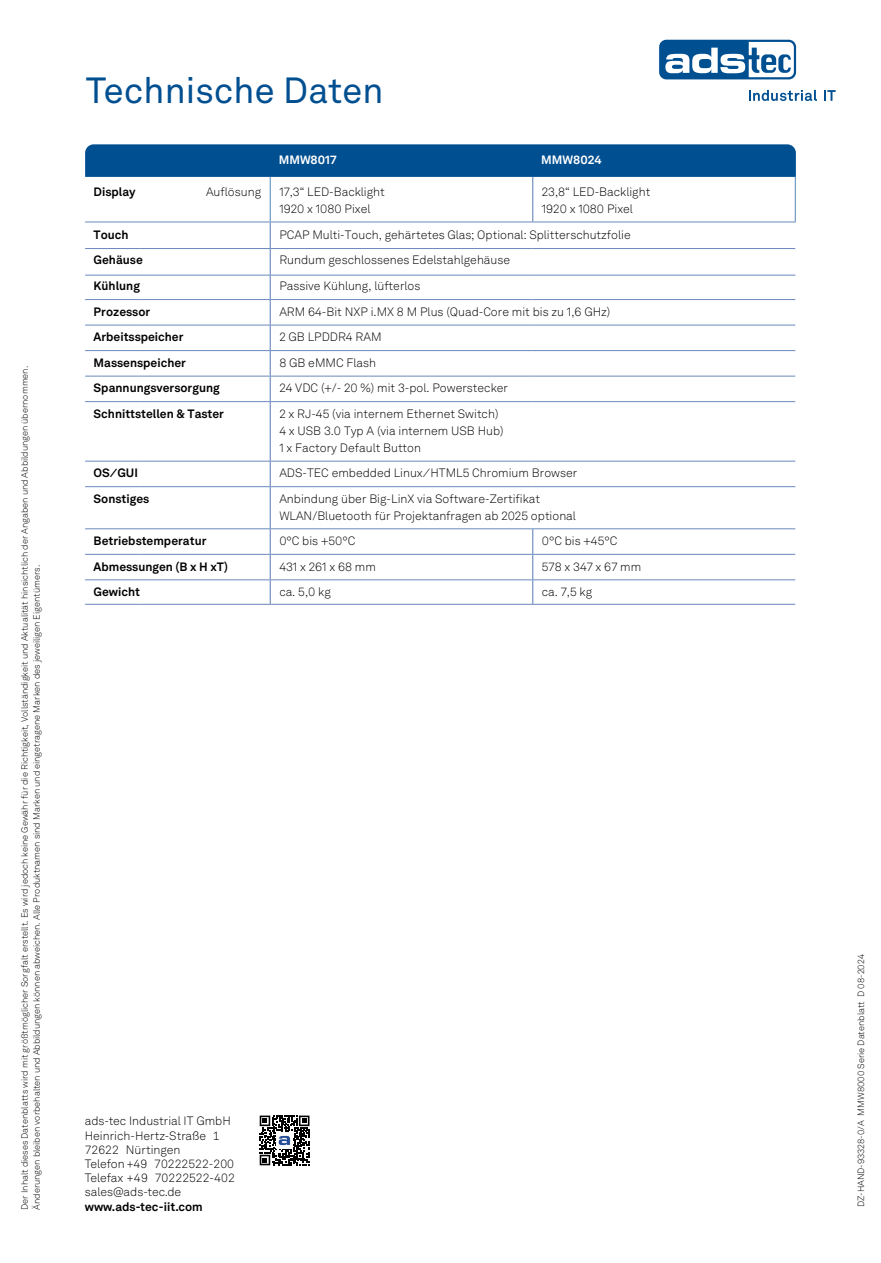
<style>
.page{position:relative;width:881px;height:1263px;background:#fff}
.page>*{position:absolute;margin:0;border:0;box-sizing:border-box;transform-origin:0 0}
.t1{font:36px "Akkurat LL";color:#004f91}
.Tabelle_Eingerückt{font:300 12px "Akkurat LL";color:#000}
.Tabelle_Eingerückt-2{font:700 12px "Akkurat LL";color:#000}
.Tabelle_mittig{font:700 12px "Akkurat LL";color:#fff}
.Copy{font:300 9px "Akkurat LL";color:#000}
</style>
<div class="page">
<svg style="left:259px;top:1115px;width:51px;height:51px"></svg>
<svg style="left:259px;top:1115px;width:50px;height:50px"></svg>
<img style="left:276px;top:1132px;width:17px;height:17px">
<svg style="left:659px;top:40px;width:136px;height:39px"></svg>
<svg style="left:665px;top:42px;width:128px;height:35px"></svg>
<svg style="left:749px;top:90px;width:67px;height:11px"></svg>
<svg style="left:824px;top:90px;width:11px;height:11px"></svg>
<div style="left:85px;top:144px;width:710px;height:33px;background:#004f91"></div>
<hr style="left:269px;top:222px;width:2px;height:26px;background:#6989bc">
<hr style="left:269px;top:249px;width:2px;height:26px;background:#6989bc">
<hr style="left:269px;top:275px;width:2px;height:24px;background:#6989bc">
<hr style="left:269px;top:300px;width:2px;height:25px;background:#6989bc">
<hr style="left:269px;top:325px;width:2px;height:25px;background:#6989bc">
<hr style="left:269px;top:351px;width:2px;height:25px;background:#6989bc">
<hr style="left:269px;top:376px;width:2px;height:25px;background:#6989bc">
<hr style="left:269px;top:402px;width:2px;height:59px;background:#6989bc">
<hr style="left:269px;top:461px;width:2px;height:25px;background:#6989bc">
<hr style="left:269px;top:487px;width:2px;height:41px;background:#6989bc">
<hr style="left:269px;top:529px;width:2px;height:25px;background:#6989bc">
<hr style="left:269px;top:555px;width:2px;height:24px;background:#6989bc">
<hr style="left:269px;top:580px;width:2px;height:24px;background:#6989bc">
<svg style="left:532px;top:529px;width:1px;height:75px"></svg>
<hr style="left:270px;top:248px;width:262px;height:1px;background:#6989bc">
<hr style="left:532px;top:248px;width:263px;height:1px;background:#6989bc">
<hr style="left:270px;top:275px;width:262px;height:1px;background:#6989bc">
<hr style="left:532px;top:275px;width:263px;height:1px;background:#6989bc">
<hr style="left:270px;top:299px;width:262px;height:1px;background:#6989bc">
<hr style="left:532px;top:299px;width:263px;height:1px;background:#6989bc">
<hr style="left:270px;top:325px;width:262px;height:1px;background:#6989bc">
<hr style="left:532px;top:325px;width:263px;height:1px;background:#6989bc">
<hr style="left:270px;top:350px;width:262px;height:1px;background:#6989bc">
<hr style="left:532px;top:350px;width:263px;height:1px;background:#6989bc">
<hr style="left:270px;top:376px;width:262px;height:1px;background:#6989bc">
<hr style="left:532px;top:376px;width:263px;height:1px;background:#6989bc">
<hr style="left:270px;top:401px;width:262px;height:1px;background:#6989bc">
<hr style="left:532px;top:401px;width:263px;height:1px;background:#6989bc">
<hr style="left:270px;top:461px;width:262px;height:1px;background:#6989bc">
<hr style="left:532px;top:461px;width:263px;height:1px;background:#6989bc">
<hr style="left:270px;top:486px;width:262px;height:1px;background:#6989bc">
<hr style="left:532px;top:486px;width:263px;height:1px;background:#6989bc">
<hr style="left:270px;top:528px;width:262px;height:1px;background:#6989bc">
<hr style="left:532px;top:528px;width:263px;height:1px;background:#6989bc">
<hr style="left:270px;top:554px;width:262px;height:1px;background:#6989bc">
<hr style="left:532px;top:554px;width:263px;height:1px;background:#6989bc">
<hr style="left:270px;top:579px;width:262px;height:1px;background:#6989bc">
<hr style="left:532px;top:579px;width:263px;height:1px;background:#6989bc">
<hr style="left:270px;top:604px;width:262px;height:1px;background:#6989bc">
<hr style="left:532px;top:604px;width:263px;height:1px;background:#6989bc">
<hr style="left:85px;top:222px;width:54px;height:1px;background:#6989bc">
<hr style="left:85px;top:248px;width:54px;height:1px;background:#6989bc">
<hr style="left:139px;top:248px;width:131px;height:1px;background:#6989bc">
<hr style="left:85px;top:275px;width:54px;height:1px;background:#6989bc">
<hr style="left:139px;top:275px;width:131px;height:1px;background:#6989bc">
<hr style="left:85px;top:299px;width:54px;height:1px;background:#6989bc">
<hr style="left:139px;top:299px;width:131px;height:1px;background:#6989bc">
<hr style="left:85px;top:325px;width:54px;height:1px;background:#6989bc">
<hr style="left:139px;top:325px;width:131px;height:1px;background:#6989bc">
<hr style="left:85px;top:350px;width:54px;height:1px;background:#6989bc">
<hr style="left:139px;top:350px;width:131px;height:1px;background:#6989bc">
<hr style="left:85px;top:376px;width:54px;height:1px;background:#6989bc">
<hr style="left:139px;top:376px;width:131px;height:1px;background:#6989bc">
<hr style="left:85px;top:401px;width:54px;height:1px;background:#6989bc">
<hr style="left:139px;top:401px;width:131px;height:1px;background:#6989bc">
<hr style="left:85px;top:461px;width:54px;height:1px;background:#6989bc">
<hr style="left:139px;top:461px;width:131px;height:1px;background:#6989bc">
<hr style="left:85px;top:486px;width:54px;height:1px;background:#6989bc">
<hr style="left:139px;top:486px;width:131px;height:1px;background:#6989bc">
<hr style="left:85px;top:528px;width:54px;height:1px;background:#6989bc">
<hr style="left:139px;top:528px;width:131px;height:1px;background:#6989bc">
<hr style="left:85px;top:554px;width:54px;height:1px;background:#6989bc">
<hr style="left:139px;top:554px;width:131px;height:1px;background:#6989bc">
<hr style="left:85px;top:579px;width:54px;height:1px;background:#6989bc">
<hr style="left:139px;top:579px;width:131px;height:1px;background:#6989bc">
<hr style="left:85px;top:604px;width:54px;height:1px;background:#6989bc">
<hr style="left:139px;top:604px;width:131px;height:1px;background:#6989bc">
<hr style="left:139px;top:222px;width:131px;height:1px;background:#6989bc">
<hr style="left:269px;top:177px;width:2px;height:45px;background:#6695bd">
<hr style="left:270px;top:222px;width:262px;height:1px;background:#6989bc">
<hr style="left:532px;top:177px;width:1px;height:45px;background:#6989bc">
<hr style="left:794px;top:177px;width:1px;height:45px;background:#6695bd">
<hr style="left:532px;top:222px;width:263px;height:1px;background:#6989bc">
<p class="Copy" style="left:18px;top:1210px;width:845px;rotate:-90deg">Der Inhalt dieses Datenblatts wird mit größtmöglicher Sorgfalt erstellt. Es wird jedoch keine Gewähr für die Richtigkeit, Vollständigkeit und Aktualität hinsichtlich der Angaben und Abbildungen übernommen.</p>
<p class="Copy" style="left:30px;top:1210px;width:646px;rotate:-90deg">Änderungen bleiben vorbehalten und Abbildungen können abweichen. Alle Produktnamen sind Marken und eingetragene Marken des jeweiligen Eigentümers.</p>
<h1 class="t1" style="left:86px;top:64px;width:299px">Technische Daten</h1>
<p class="Tabelle_mittig" style="left:279px;top:150px;width:59px">MMW8017</p>
<p class="Tabelle_mittig" style="left:541px;top:150px;width:62px">MMW8024</p>
<p class="Tabelle_Eingerückt-2" style="left:94px;top:183px;width:44px">Display</p>
<p class="Tabelle_Eingerückt" style="left:206px;top:184px;width:57px">Auflösung</p>
<p class="Tabelle_Eingerückt" style="left:279px;top:184px;width:107px">17,3“ LED-Backlight</p>
<p class="Tabelle_Eingerückt" style="left:279px;top:201px;width:93px">1920 x 1080 Pixel</p>
<p class="Tabelle_Eingerückt" style="left:541px;top:184px;width:110px">23,8“ LED-Backlight</p>
<p class="Tabelle_Eingerückt" style="left:541px;top:201px;width:93px">1920 x 1080 Pixel</p>
<p class="Tabelle_Eingerückt-2" style="left:94px;top:225px;width:36px">Touch</p>
<p class="Tabelle_Eingerückt" style="left:279px;top:226px;width:353px">PCAP Multi-Touch, gehärtetes Glas; Optional: Splitterschutzfolie</p>
<p class="Tabelle_Eingerückt-2" style="left:94px;top:251px;width:51px">Gehäuse</p>
<p class="Tabelle_Eingerückt" style="left:279px;top:252px;width:232px">Rundum geschlossenes Edelstahlgehäuse</p>
<p class="Tabelle_Eingerückt-2" style="left:94px;top:276px;width:48px">Kühlung</p>
<p class="Tabelle_Eingerückt" style="left:279px;top:277px;width:143px">Passive Kühlung, lüfterlos</p>
<p class="Tabelle_Eingerückt-2" style="left:94px;top:302px;width:58px">Prozessor</p>
<p class="Tabelle_Eingerückt" style="left:279px;top:303px;width:332px">ARM 64-Bit NXP i.MX 8 M Plus (Quad-Core mit bis zu 1,6 GHz)</p>
<p class="Tabelle_Eingerückt-2" style="left:94px;top:327px;width:91px">Arbeitsspeicher</p>
<p class="Tabelle_Eingerückt" style="left:279px;top:328px;width:104px">2 GB LPDDR4 RAM</p>
<p class="Tabelle_Eingerückt-2" style="left:94px;top:353px;width:94px">Massenspeicher</p>
<p class="Tabelle_Eingerückt" style="left:279px;top:354px;width:98px">8 GB eMMC Flash</p>
<p class="Tabelle_Eingerückt-2" style="left:94px;top:379px;width:128px">Spannungsversorgung</p>
<p class="Tabelle_Eingerückt" style="left:279px;top:379px;width:230px">24 VDC (+/- 20 %) mit 3-pol. Powerstecker</p>
<p class="Tabelle_Eingerückt-2" style="left:94px;top:404px;width:132px">Schnittstellen &amp; Taster</p>
<p class="Tabelle_Eingerückt" style="left:279px;top:405px;width:220px">2 x RJ-45 (via internem Ethernet Switch)</p>
<p class="Tabelle_Eingerückt" style="left:279px;top:422px;width:226px">4 x USB 3.0 Typ A (via internem USB Hub)</p>
<p class="Tabelle_Eingerückt" style="left:279px;top:439px;width:143px">1 x Factory Default Button</p>
<p class="Tabelle_Eingerückt-2" style="left:94px;top:464px;width:46px">OS / GUI</p>
<p class="Tabelle_Eingerückt" style="left:279px;top:464px;width:299px">ADS-TEC embedded Linux / HTML5 Chromium Browser</p>
<p class="Tabelle_Eingerückt-2" style="left:94px;top:489px;width:57px">Sonstiges</p>
<p class="Tabelle_Eingerückt" style="left:279px;top:490px;width:262px">Anbindung über Big-LinX via Software-Zertifikat</p>
<p class="Tabelle_Eingerückt" style="left:279px;top:507px;width:298px">WLAN/Bluetooth für Projektanfragen ab 2025 optional</p>
<p class="Tabelle_Eingerückt-2" style="left:94px;top:532px;width:114px">Betriebstemperatur</p>
<p class="Tabelle_Eingerückt" style="left:279px;top:532px;width:77px">0°C bis +50°C</p>
<p class="Tabelle_Eingerückt" style="left:541px;top:532px;width:77px">0°C bis +45°C</p>
<p class="Tabelle_Eingerückt-2" style="left:94px;top:557px;width:136px">Abmessungen (B x H xT)</p>
<p class="Tabelle_Eingerückt" style="left:279px;top:558px;width:98px">431 x 261 x 68 mm</p>
<p class="Tabelle_Eingerückt" style="left:541px;top:558px;width:101px">578 x 347 x 67 mm</p>
<p class="Tabelle_Eingerückt-2" style="left:94px;top:583px;width:48px">Gewicht</p>
<p class="Tabelle_Eingerückt" style="left:279px;top:584px;width:53px">ca. 5,0 kg</p>
<p class="Tabelle_Eingerückt" style="left:541px;top:584px;width:52px">ca. 7,5 kg</p>
<p class="Tabelle_Eingerückt" style="left:85px;top:1113px;width:147px">ads-tec Industrial IT GmbH</p>
<p class="Tabelle_Eingerückt" style="left:85px;top:1127px;width:136px">Heinrich-Hertz-Straße 1</p>
<p class="Tabelle_Eingerückt" style="left:85px;top:1141px;width:97px">72622 Nürtingen</p>
<p class="Tabelle_Eingerückt" style="left:85px;top:1155px;width:151px">Telefon +49 70222522-200</p>
<p class="Tabelle_Eingerückt" style="left:85px;top:1169px;width:152px">Telefax +49 70222522-402</p>
<p class="Tabelle_Eingerückt" style="left:85px;top:1184px;width:98px">sales@ads-tec.de</p>
<p class="Tabelle_Eingerückt-2" style="left:85px;top:1197px;width:119px">www.ads-tec-iit.com</p>
<p class="Copy" style="left:854px;top:1207px;width:254px;rotate:-90deg">DZ-HAND-93328-0/A MMW8000 Serie Datenblatt D 08-2024</p>
</div>
